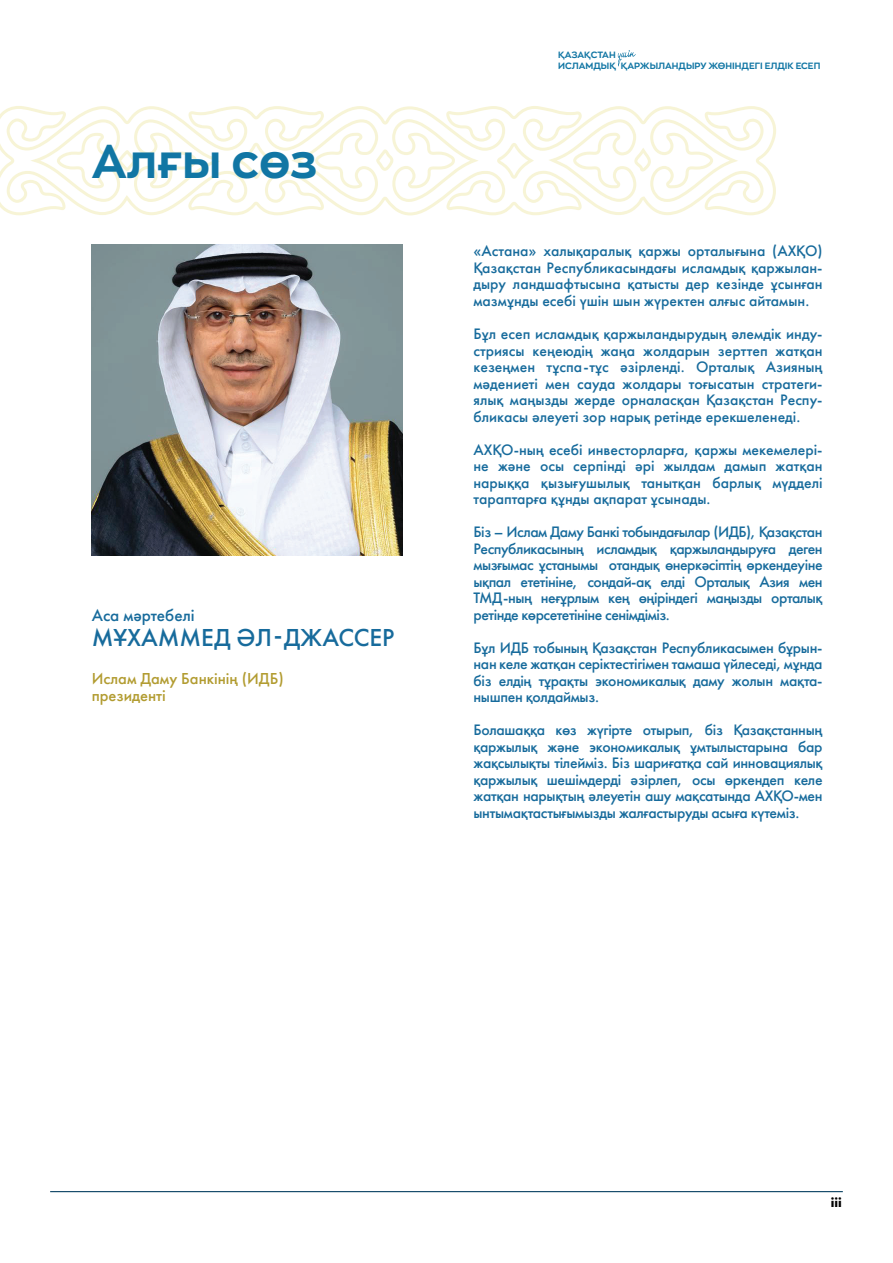
<style>
.page{position:relative;width:893px;height:1263px;background:#fff}
.page>*{position:absolute;margin:0;border:0;box-sizing:border-box;transform-origin:0 0}
.t1{font:700 46.65px "Zona Pro";color:#1176a4}
.t2{font:500 25.5px "Futura PT";color:#176b9c}
.t3{font:500 17.25px "Futura PT";color:#176b9c}
.t4{font:500 16.5px/17.4px "Futura PT";color:#b29c31}
.t5{font:500 15.75px/16.5px "Futura PT";letter-spacing:-.01em;color:#176b9c;text-align:justify}
.t6{font:700 12px "Futura";color:#000}
.t7{font:700 9px/10.8px "Zona Pro";color:#1176a4}
</style>
<div class="page">
<svg style="left:0;top:106px;width:776px;height:109px"></svg>
<svg style="left:0;top:106px;width:753px;height:96px"></svg>
<hr style="left:50px;top:1191px;width:793px;height:1px;background:#094162">
<img style="left:92px;top:245px;width:310px;height:311px">
<svg style="left:618px;top:50px;width:18px;height:16px"></svg>
<h1 class="t1" style="left:92px;top:130px;width:227px">Алғы сөз</h1>
<p class="t3" style="left:92px;top:605px;width:105px">Аса мәртебелі</p>
<h2 class="t2" style="left:92px;top:622px;width:304px">МҰХАММЕД ӘЛ-ДЖАССЕР</h2>
<p class="t4" style="left:92px;top:669px;width:194px">Ислам Даму Банкінің (ИДБ) президенті</p>
<p class="t7" style="left:558px;top:49px;width:264px">ҚАЗАҚСТАН<br>ИСЛАМДЫҚ ҚАРЖЫЛАНДЫРУ ЖӨНІНДЕГІ ЕЛДІК ЕСЕП</p>
<p class="t5" style="left:473px;top:243px;width:351px">«Астана» халықаралық қаржы орталығына (АХҚО)<br>Қазақстан Республикасындағы исламдық қаржылан&shy;дыру ландшафтысына қатысты дер кезінде ұсынған мазмұнды есебі үшін шын жүректен алғыс айтамын.</p>
<p class="t5" style="left:473px;top:325px;width:351px">Бұл есеп исламдық қаржыландырудың әлемдік инду&shy;стриясы кеңеюдің жаңа жолдарын зерттеп жатқан кезеңмен тұспа-тұс әзірленді. Орталық Азияның мәдениеті мен сауда жолдары тоғысатын стратеги&shy;ялық маңызды жерде орналасқан Қазақстан Респу&shy;бликасы әлеуеті зор нарық ретінде ерекшеленеді.</p>
<p class="t5" style="left:473px;top:441px;width:351px">АХҚО-ның есебі инвесторларға, қаржы мекемелері&shy;не және осы серпінді әрі жылдам дамып жатқан нарыққа қызығушылық танытқан барлық мүдделі тараптарға құнды ақпарат ұсынады.</p>
<p class="t5" style="left:473px;top:524px;width:351px">Біз – Ислам Даму Банкі тобындағылар (ИДБ), Қазақстан Республикасының исламдық қаржыландыруға деген мызғымас ұстанымы отандық өнеркәсіптің өркендеуіне ықпал ететініне, сондай-ақ елді Орталық Азия мен ТМД-ның неғұрлым кең өңіріндегі маңызды орталық ретінде көрсететініне сенімдіміз.</p>
<p class="t5" style="left:473px;top:639px;width:351px">Бұл ИДБ тобының Қазақстан Республикасымен бұрын&shy;нан келе жатқан серіктестігімен тамаша үйлеседі, мұнда біз елдің тұрақты экономикалық даму жолын мақта&shy;нышпен қолдаймыз.</p>
<p class="t5" style="left:473px;top:722px;width:351px">Болашаққа көз жүгірте отырып, біз Қазақстанның қаржылық және экономикалық ұмтылыстарына бар жақсылықты тілейміз. Біз шариғатқа сай инновациялық қаржылық шешімдерді әзірлеп, осы өркендеп келе жатқан нарықтың әлеуетін ашу мақсатында АХҚО-мен ынтымақтастығымызды жалғастыруды асыға күтеміз.</p>
<p class="t6" style="left:831px;top:1194px;width:12px">iii</p>
</div>
